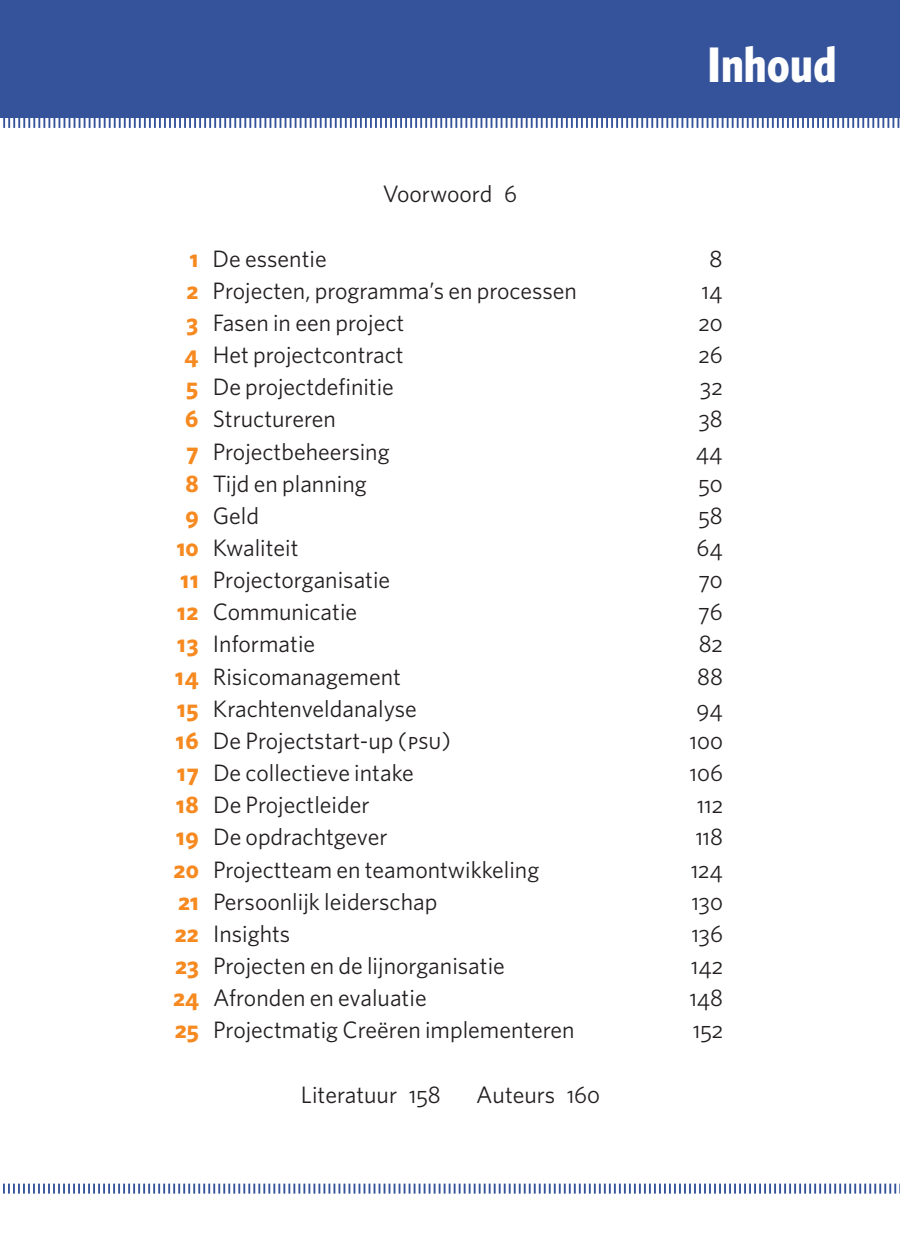
<style>
.page{position:relative;width:900px;height:1255px;background:#fff}
.page>*{position:absolute;margin:0;border:0;box-sizing:border-box;transform-origin:0 0}
.t1{font:700 50px "Whitney Condensed";letter-spacing:.015em;color:#fff}
.t2{font:23.75px "Whitney";color:#231f20}
.t3{font:23.75px "Whitney Book SC";color:#231f20}
.s1{font-family:"Whitney Book SC"}
.s2{font-family:"Whitney Bold SC";color:#f6891f}
</style>
<div class="page">
<div style="left:0;top:0;width:900px;height:118px;background:#35539a"></div>
<svg style="left:3px;top:118px;width:897px;height:10px"></svg>
<svg style="left:3px;top:1183px;width:897px;height:10px"></svg>
<p class="t2" style="left:383px;top:180px;width:136px">Voorwoord <span class="s1">6</span></p>
<h1 class="t1" style="left:708px;top:36px;width:130px">Inhoud</h1>
<p class="t2" style="left:190px;top:244px;width:138px"><span class="s2">1</span> De essentie</p>
<p class="t2" style="left:709px;top:244px;width:15px">8</p>
<p class="t2" style="left:186px;top:276px;width:392px"><span class="s2">2</span> Projecten, programma’s en processen</p>
<p class="t3" style="left:702px;top:276px;width:22px">14</p>
<p class="t2" style="left:187px;top:308px;width:219px"><span class="s2">3</span> Fasen in een project</p>
<p class="t3" style="left:698px;top:309px;width:26px">20</p>
<p class="t2" style="left:185px;top:341px;width:221px"><span class="s2">4</span> Het projectcontract</p>
<p class="t3" style="left:698px;top:341px;width:26px">26</p>
<p class="t2" style="left:186px;top:373px;width:209px"><span class="s2">5</span> De projectdefinitie</p>
<p class="t3" style="left:700px;top:373px;width:24px">32</p>
<p class="t2" style="left:185px;top:405px;width:152px"><span class="s2">6</span> Structureren</p>
<p class="t3" style="left:699px;top:405px;width:25px">38</p>
<p class="t2" style="left:186px;top:437px;width:205px"><span class="s2">7</span> Projectbeheersing</p>
<p class="t3" style="left:696px;top:437px;width:28px">44</p>
<p class="t2" style="left:185px;top:469px;width:183px"><span class="s2">8</span> Tijd en planning</p>
<p class="t3" style="left:698px;top:469px;width:26px">50</p>
<p class="t2" style="left:185px;top:501px;width:75px"><span class="s2">9</span> Geld</p>
<p class="t3" style="left:698px;top:501px;width:26px">58</p>
<p class="t2" style="left:177px;top:533px;width:123px"><span class="s2">10</span> Kwaliteit</p>
<p class="t3" style="left:696px;top:534px;width:28px">64</p>
<p class="t2" style="left:181px;top:566px;width:211px"><span class="s2">11</span> Projectorganisatie</p>
<p class="t3" style="left:699px;top:566px;width:26px">70</p>
<p class="t2" style="left:177px;top:598px;width:182px"><span class="s2">12</span> Communicatie</p>
<p class="t3" style="left:699px;top:598px;width:26px">76</p>
<p class="t2" style="left:177px;top:630px;width:139px"><span class="s2">13</span> Informatie</p>
<p class="t3" style="left:699px;top:630px;width:26px">82</p>
<p class="t2" style="left:175px;top:662px;width:227px"><span class="s2">14</span> Risicomanagement</p>
<p class="t3" style="left:697px;top:662px;width:27px">88</p>
<p class="t2" style="left:177px;top:694px;width:241px"><span class="s2">15</span> Krachtenveldanalyse</p>
<p class="t3" style="left:697px;top:694px;width:28px">94</p>
<p class="t2" style="left:176px;top:726px;width:276px"><span class="s2">16</span> De Projectstart-up (<span class="s1">psu</span>)</p>
<p class="t3" style="left:690px;top:726px;width:35px">100</p>
<p class="t2" style="left:177px;top:758px;width:238px"><span class="s2">17</span> De collectieve intake</p>
<p class="t3" style="left:690px;top:758px;width:35px">106</p>
<p class="t2" style="left:176px;top:790px;width:195px"><span class="s2">18</span> De Projectleider</p>
<p class="t3" style="left:697px;top:791px;width:27px">112</p>
<p class="t2" style="left:176px;top:823px;width:213px"><span class="s2">19</span> De opdrachtgever</p>
<p class="t3" style="left:696px;top:823px;width:29px">118</p>
<p class="t2" style="left:174px;top:855px;width:367px"><span class="s2">20</span> Projectteam en teamontwikkeling</p>
<p class="t3" style="left:691px;top:855px;width:33px">124</p>
<p class="t2" style="left:178px;top:887px;width:261px"><span class="s2">21</span> Persoonlijk leiderschap</p>
<p class="t3" style="left:692px;top:887px;width:33px">130</p>
<p class="t2" style="left:175px;top:919px;width:117px"><span class="s2">22</span> Insights</p>
<p class="t3" style="left:692px;top:919px;width:33px">136</p>
<p class="t2" style="left:175px;top:951px;width:331px"><span class="s2">23</span> Projecten en de lijnorganisatie</p>
<p class="t3" style="left:691px;top:951px;width:33px">142</p>
<p class="t2" style="left:173px;top:983px;width:255px"><span class="s2">24</span> Afronden en evaluatie</p>
<p class="t3" style="left:690px;top:983px;width:35px">148</p>
<p class="t2" style="left:175px;top:1015px;width:401px"><span class="s2">25</span> Projectmatig Creëren implementeren</p>
<p class="t3" style="left:693px;top:1016px;width:32px">152</p>
<p class="t2" style="left:301px;top:1080px;width:141px">Literatuur <span class="s1">158</span></p>
<p class="t2" style="left:476px;top:1080px;width:125px">Auteurs <span class="s1">160</span></p>
</div>
